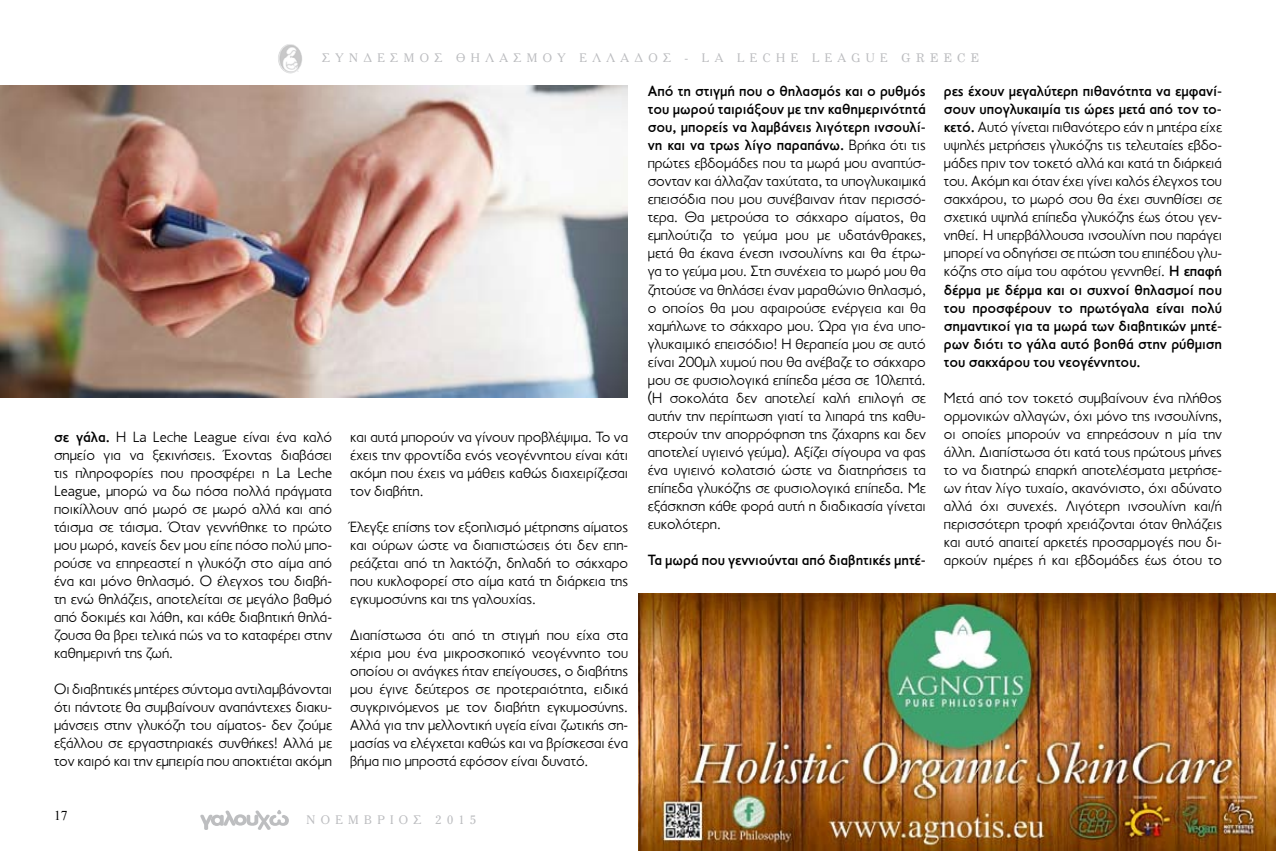
<style>
.page{position:relative;width:1276px;height:851px;background:#fff}
.page>*{position:absolute;margin:0;border:0;box-sizing:border-box;transform-origin:0 0}
.t1{font:300 15px/18px "PF Transport";color:#000;text-align:justify}
.t2{font:500 15px "PF Transport";letter-spacing:-.005em;color:#000}
.t3{font:13.5px "Times New Roman";color:#000}
.t4{font:12px "PF Cheltenham";letter-spacing:.45em;color:#bcbdc0}
.s1{font-family:"PF Century"}
.s2{font-weight:500}
</style>
<div class="page">
<img style="left:278px;top:44px;width:24px;height:29px">
<img style="left:638px;top:593px;width:638px;height:257px">
<svg style="left:200px;top:810px;width:89px;height:19px"></svg>
<img style="left:0;top:85px;width:627px;height:312px">
<p class="t4" style="left:322px;top:51px;width:658px">ΣΥΝΔΕΣΜΟΣ ΘΗΛΑΣΜΟΥ ΕΛΛΑΔΟΣ - LA LECHE LEAGUE <span class="s1">GREECE</span></p>
<p class="t1" style="left:54px;top:428px;width:280px"><span class="s2">σε γάλα.</span> Η La Leche League είναι ένα καλό σημείο για να ξεκινήσεις. Έχοντας διαβάσει τις πληροφορίες που προσφέρει η La Leche League, μπορώ να δω πόσα πολλά πράγματα ποικίλλουν από μωρό σε μωρό αλλά και από τάισμα σε τάισμα. Όταν γεννήθηκε το πρώτο μου μωρό, κανείς δεν μου είπε πόσο πολύ μπο&shy;ρούσε να επηρεαστεί η γλυκόζη στο αίμα από ένα και μόνο θηλασμό. Ο έλεγχος του διαβή&shy;τη ενώ θηλάζεις, αποτελείται σε μεγάλο βαθμό από δοκιμές και λάθη, και κάθε διαβητική θηλά&shy;ζουσα θα βρει τελικά πώς να το καταφέρει στην καθημερινή της ζωή.</p>
<p class="t1" style="left:54px;top:680px;width:280px">Οι διαβητικές μητέρες σύντομα αντιλαμβάνονται ότι πάντοτε θα συμβαίνουν αναπάντεχες διακυ&shy;μάνσεις στην γλυκόζη του αίματος- δεν ζούμε εξάλλου σε εργαστηριακές συνθήκες! Αλλά με τον καιρό και την εμπειρία που αποκτιέται ακόμη</p>
<p class="t1" style="left:350px;top:428px;width:280px">και αυτά μπορούν να γίνουν προβλέψιμα. Το να έχεις την φροντίδα ενός νεογέννητου είναι κάτι ακόμη που έχεις να μάθεις καθώς διαχειρίζεσαι τον διαβήτη.</p>
<p class="t1" style="left:350px;top:518px;width:280px">Έλεγξε επίσης τον εξοπλισμό μέτρησης αίματος και ούρων ώστε να διαπιστώσεις ότι δεν επη&shy;ρεάζεται από τη λακτόζη, δηλαδή το σάκχαρο που κυκλοφορεί στο αίμα κατά τη διάρκεια της εγκυμοσύνης και της γαλουχίας.</p>
<p class="t1" style="left:350px;top:626px;width:280px">Διαπίστωσα ότι από τη στιγμή που είχα στα χέρια μου ένα μικροσκοπικό νεογέννητο του οποίου οι ανάγκες ήταν επείγουσες, ο διαβήτης μου έγινε δεύτερος σε προτεραιότητα, ειδικά συγκρινόμενος με τον διαβήτη εγκυμοσύνης.<br>Αλλά για την μελλοντική υγεία είναι ζωτικής ση&shy;μασίας να ελέγχεται καθώς και να βρίσκεσαι ένα βήμα πιο μπροστά εφόσον είναι δυνατό.</p>
<p class="t3" style="left:54px;top:806px;width:15px">17</p>
<p class="t4" style="left:306px;top:812px;width:171px">ΝΟΕΜΒΡΙΟΣ 2015</p>
<p class="t1" style="left:648px;top:82px;width:280px"><span class="s2">Από τη στιγμή που ο θηλασμός και ο ρυθμός του μωρού ταιριάξουν με την καθημερινότητά σου, μπορείς να λαμβάνεις λιγότερη ινσουλί&shy;νη και να τρως λίγο παραπάνω.</span> Βρήκα ότι τις πρώτες εβδομάδες που τα μωρά μου αναπτύσ&shy;σονταν και άλλαζαν ταχύτατα, τα υπογλυκαιμικά επεισόδια που μου συνέβαιναν ήταν περισσό&shy;τερα. Θα μετρούσα το σάκχαρο αίματος, θα εμπλούτιζα το γεύμα μου με υδατάνθρακες, μετά θα έκανα ένεση ινσουλίνης και θα έτρω&shy;γα το γεύμα μου. Στη συνέχεια το μωρό μου θα ζητούσε να θηλάσει έναν μαραθώνιο θηλασμό, ο οποίος θα μου αφαιρούσε ενέργεια και θα χαμήλωνε το σάκχαρο μου. Ώρα για ένα υπο&shy;γλυκαιμικό επεισόδιο! Η θεραπεία μου σε αυτό είναι 200μλ χυμού που θα ανέβαζε το σάκχαρο μου σε φυσιολογικά επίπεδα μέσα σε 10λεπτά. (Η σοκολάτα δεν αποτελεί καλή επιλογή σε αυτήν την περίπτωση γιατί τα λιπαρά της καθυ&shy;στερούν την απορρόφηση της ζάχαρης και δεν αποτελεί υγιεινό γεύμα). Αξίζει σίγουρα να φας ένα υγιεινό κολατσιό ώστε να διατηρήσεις τα επίπεδα γλυκόζης σε φυσιολογικά επίπεδα. Με εξάσκηση κάθε φορά αυτή η διαδικασία γίνεται ευκολότερη.</p>
<p class="t2" style="left:648px;top:551px;width:279px">Τα μωρά που γεννιούνται από διαβητικές μητέ-</p>
<p class="t1" style="left:944px;top:82px;width:280px"><span class="s2">ρες έχουν μεγαλύτερη πιθανότητα να εμφανί&shy;σουν υπογλυκαιμία τις ώρες μετά από τον το&shy;κετό.</span> Αυτό γίνεται πιθανότερο εάν η μητέρα είχε υψηλές μετρήσεις γλυκόζης τις τελευταίες εβδο&shy;μάδες πριν τον τοκετό αλλά και κατά τη διάρκειά του. Ακόμη και όταν έχει γίνει καλός έλεγχος του σακχάρου, το μωρό σου θα έχει συνηθίσει σε σχετικά υψηλά επίπεδα γλυκόζης έως ότου γεν&shy;νηθεί. Η υπερβάλλουσα ινσουλίνη που παράγει μπορεί να οδηγήσει σε πτώση του επιπέδου γλυ&shy;κόζης στο αίμα του αφότου γεννηθεί. <span class="s2">Η επαφή δέρμα με δέρμα και οι συχνοί θηλασμοί που του προσφέρουν το πρωτόγαλα είναι πολύ σημαντικοί για τα μωρά των διαβητικών μητέ&shy;ρων διότι το γάλα αυτό βοηθά στην ρύθμιση του σακχάρου του νεογέννητου.</span></p>
<p class="t1" style="left:944px;top:388px;width:280px">Μετά από τον τοκετό συμβαίνουν ένα πλήθος ορμονικών αλλαγών, όχι μόνο της ινσουλίνης, οι οποίες μπορούν να επηρεάσουν η μία την άλλη. Διαπίστωσα ότι κατά τους πρώτους μήνες το να διατηρώ επαρκή αποτελέσματα μετρήσε&shy;ων ήταν λίγο τυχαίο, ακανόνιστο, όχι αδύνατο αλλά όχι συνεχές. Λιγότερη ινσουλίνη και/ή περισσότερη τροφή χρειάζονται όταν θηλάζεις και αυτό απαιτεί αρκετές προσαρμογές που δι&shy;αρκούν ημέρες ή και εβδομάδες έως ότου το</p>
</div>
